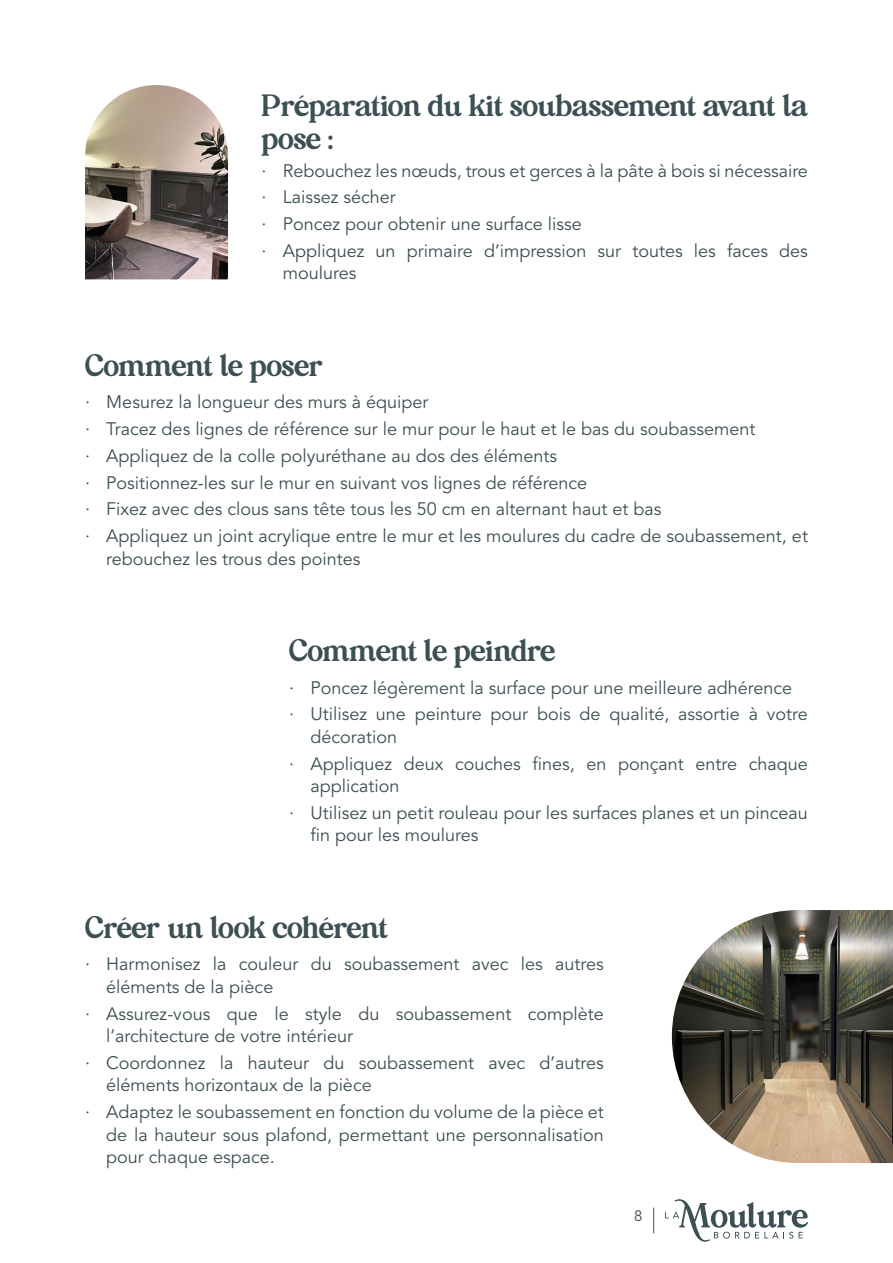
<style>
.page{position:relative;width:893px;height:1263px;background:#fff}
.page>*{position:absolute;margin:0;border:0;box-sizing:border-box;transform-origin:0 0}
.titre_2{font:27px/32.4px "Mitogen Display";color:#3c4f53}
.t1{font:18px/22.5px "Avenir LT Std";color:#3c4f53}
.t2{font:15px "Avenir LT Std";color:#3c4f53}
</style>
<div class="page">
<svg style="left:665px;top:1199px;width:143px;height:43px"></svg>
<svg style="left:653px;top:1208px;width:1px;height:25px"></svg>
<img style="left:85px;top:85px;width:143px;height:194px">
<img style="left:672px;top:910px;width:221px;height:253px">
<p class="titre_2" style="left:261px;top:91px;width:548px">Préparation du kit soubassement avant la pose :</p>
<p class="t1" style="left:261px;top:160px;width:548px">· Rebouchez les nœuds, trous et gerces à la pâte à bois si nécessaire</p>
<p class="t1" style="left:261px;top:186px;width:136px">· Laissez sécher</p>
<p class="t1" style="left:261px;top:213px;width:322px">· Poncez pour obtenir une surface lisse</p>
<p class="t1" style="left:283px;top:240px;width:527px;text-indent:-21px">· Appliquez un primaire d’impression sur toutes les faces des moulures</p>
<p class="titre_2" style="left:85px;top:350px;width:239px">Comment le poser</p>
<p class="t1" style="left:85px;top:391px;width:345px">· Mesurez la longueur des murs à équiper</p>
<p class="t1" style="left:85px;top:418px;width:672px">· Tracez des lignes de référence sur le mur pour le haut et le bas du soubassement</p>
<p class="t1" style="left:85px;top:445px;width:473px">· Appliquez de la colle polyuréthane au dos des éléments</p>
<p class="t1" style="left:85px;top:472px;width:503px">· Positionnez-les sur le mur en suivant vos lignes de référence</p>
<p class="t1" style="left:85px;top:498px;width:578px">· Fixez avec des clous sans tête tous les 50 cm en alternant haut et bas</p>
<p class="t1" style="left:106px;top:525px;width:703px;text-indent:-21px">· Appliquez un joint acrylique entre le mur et les moulures du cadre de soubassement, et rebouchez les trous des pointes</p>
<p class="titre_2" style="left:289px;top:635px;width:267px">Comment le peindre</p>
<p class="t1" style="left:289px;top:677px;width:505px">· Poncez légèrement la surface pour une meilleure adhérence</p>
<p class="t1" style="left:310px;top:703px;width:499px;text-indent:-21px">· Utilisez une peinture pour bois de qualité, assortie à votre décoration</p>
<p class="t1" style="left:310px;top:753px;width:499px;text-indent:-21px">· Appliquez deux couches fines, en ponçant entre chaque application</p>
<p class="t1" style="left:310px;top:802px;width:499px;text-indent:-21px">· Utilisez un petit rouleau pour les surfaces planes et un pinceau fin pour les moulures</p>
<p class="titre_2" style="left:85px;top:912px;width:305px">Créer un look cohérent</p>
<p class="t1" style="left:106px;top:953px;width:499px;text-indent:-21px">· Harmonisez la couleur du soubassement avec les autres éléments de la pièce</p>
<p class="t1" style="left:106px;top:1002px;width:499px;text-indent:-21px">· Assurez-vous que le style du soubassement complète l’architecture de votre intérieur</p>
<p class="t1" style="left:106px;top:1052px;width:499px;text-indent:-21px">· Coordonnez la hauteur du soubassement avec d’autres éléments horizontaux de la pièce</p>
<p class="t1" style="left:106px;top:1101px;width:499px;text-align:justify;text-indent:-21px">· Adaptez le soubassement en fonction du volume de la pièce et de la hauteur sous plafond, permettant une personnalisation pour chaque espace.</p>
<p class="t2" style="left:634px;top:1207px;width:10px">8</p>
</div>
